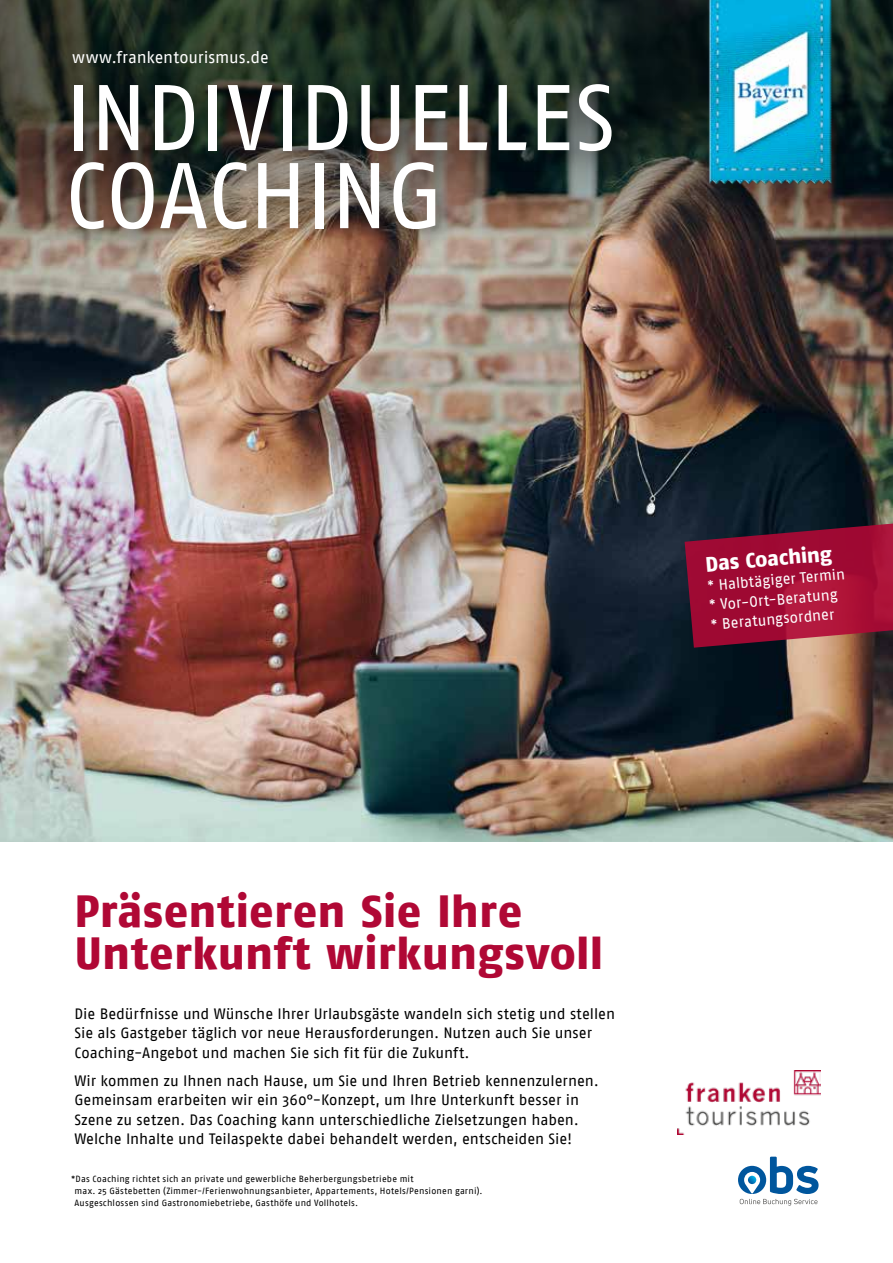
<style>
.page{position:relative;width:893px;height:1263px;background:#fff}
.page>*{position:absolute;margin:0;border:0;box-sizing:border-box;transform-origin:0 0}
.t1{font:93px/78px "Fago No";letter-spacing:-.015em;color:#fff}
.t2{font:800 45px/42px "Fago No";letter-spacing:.005em;color:#b00835}
.t3{font:800 21px "Fago No";color:#fff}
.t4{font:16.5px "Fago No";letter-spacing:-.01em;color:#fff}
.t5{font:15px/19.5px "Fago No";letter-spacing:-.005em;color:#000}
.t6{font:15px/19.5px "Fago No";color:#fff}
.t7{font:9px/12px "Fago No";letter-spacing:.02em;color:#000}
</style>
<div class="page">
<img style="left:0;top:256px;width:893px;height:586px">
<svg style="left:0;top:0;width:893px;height:256px;background:#32362d"></svg>
<img style="left:702px;top:0;width:136px;height:192px">
<div style="left:61px;top:70px;width:577px;height:182px;background:#000;opacity:.5"></div>
<svg style="left:685px;top:510px;width:208px;height:138px;background:#861534"></svg>
<img style="left:677px;top:1070px;width:144px;height:64px">
<svg style="left:738px;top:1166px;width:28px;height:28px"></svg>
<svg style="left:740px;top:1157px;width:79px;height:48px"></svg>
<p class="t4" style="left:72px;top:47px;width:198px">www.frankentourismus.de</p>
<h1 class="t1" style="left:64px;top:78px;width:553px">INDIVIDUELLES<br>COACHING</h1>
<h3 class="t3" style="left:704px;top:552px;width:128px;rotate:-5deg">Das Coaching</h3>
<p class="t6" style="left:707px;top:576px;width:139px;rotate:-5deg">* Halbtägiger Termin * Vor-Ort-Beratung * Beratungsordner</p>
<h2 class="t2" style="left:74px;top:890px;width:530px">Präsentieren Sie Ihre<br>Unterkunft wirkungsvoll</h2>
<p class="t5" style="left:74px;top:1003px;width:542px">Die Bedürfnisse und Wünsche Ihrer Urlaubsgäste wandeln sich stetig und stellen<br>Sie als Gastgeber täglich vor neue Herausforderungen. Nutzen auch Sie unser<br>Coaching-Angebot und machen Sie sich fit für die Zukunft.</p>
<p class="t5" style="left:74px;top:1070px;width:526px">Wir kommen zu Ihnen nach Hause, um Sie und Ihren Betrieb kennenzulernen.<br>Gemeinsam erarbeiten wir ein 360°-Konzept, um Ihre Unterkunft besser in Szene zu setzen. Das Coaching kann unterschiedliche Zielsetzungen haben.<br>Welche Inhalte und Teilaspekte dabei behandelt werden, entscheiden Sie!</p>
<p class="t7" style="left:75px;top:1172px;width:409px;text-indent:-3px">*Das Coaching richtet sich an private und gewerbliche Beherbergungsbetriebe mit<br>max. 25 Gästebetten (Zimmer-/Ferienwohnungsanbieter, Appartements, Hotels/Pensionen garni).<br>Ausgeschlossen sind Gastronomiebetriebe, Gasthöfe und Vollhotels.</p>
</div>
